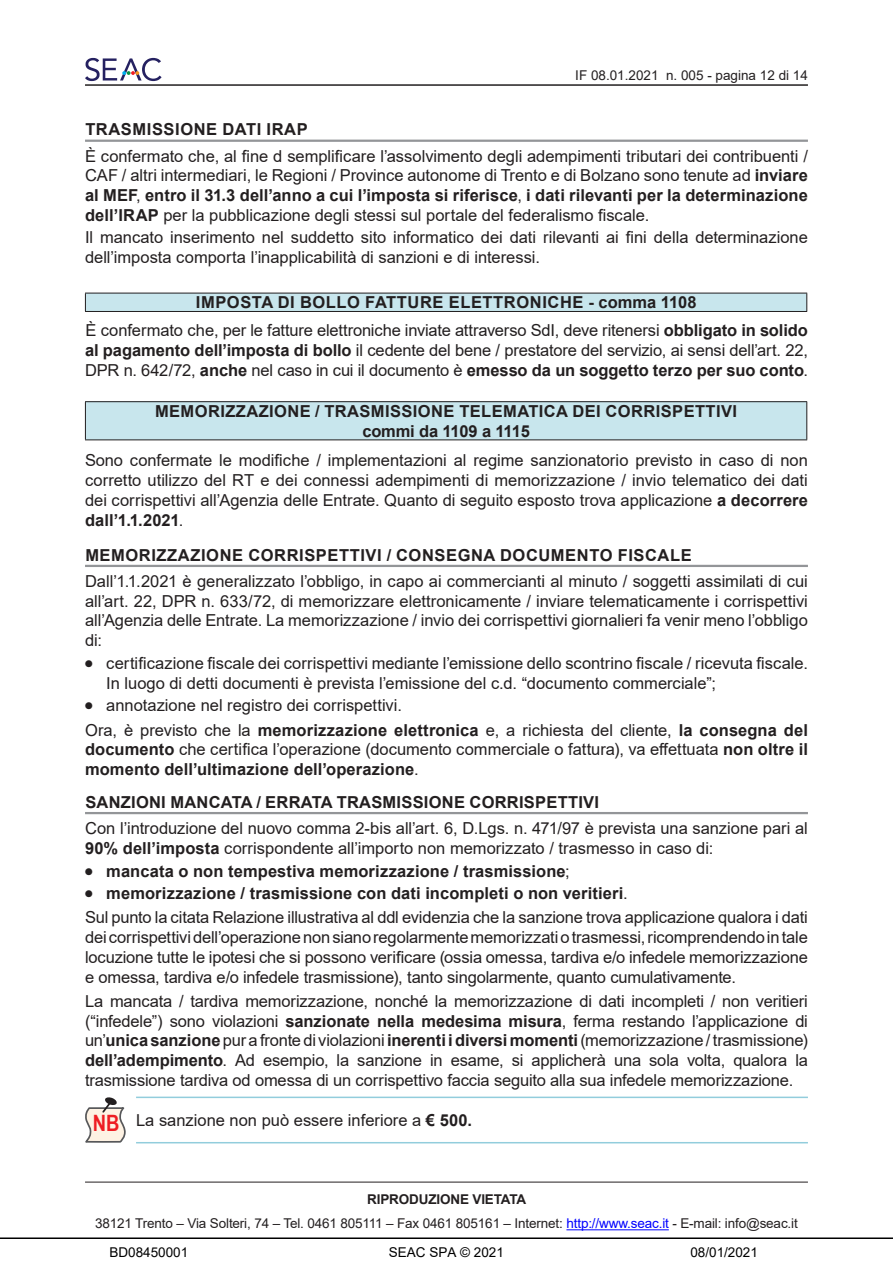
<style>
.page{position:relative;width:893px;height:1263px;background:#fff}
.page>*{position:absolute;margin:0;border:0;box-sizing:border-box;transform-origin:0 0}
.t1{font:700 22.5px "Arial Narrow";color:#ee1d23}
.Body_Text{font:16.5px/19.8px "Arial";color:#231f20;text-align:justify}
.Titolo3{font:700 16.5px "Arial";letter-spacing:.01em;color:#231f20}
.Titolo4{font:700 16.5px "Arial";letter-spacing:.035em;color:#231f20}
.Titolo4-2{font:700 16.5px "Arial";letter-spacing:.015em;color:#231f20}
.Titolo3-2{font:700 16.5px "Arial";letter-spacing:.035em;color:#231f20}
.Titolo3-3{font:700 16.5px "Arial";letter-spacing:-.01em;color:#231f20}
.t2{font:13.5px/24.8px "Arial";letter-spacing:-.01em;color:#231f20;text-align:center}
.t3{font:13.5px "Arial";color:#000}
.s1{font-weight:700}
.s2{font-weight:400}
.s3{color:#00f}
</style>
<div class="page">
<hr style="left:85px;top:1182px;width:723px;height:1px;background:#231f20">
<hr style="left:566px;top:1229px;width:103px;height:1px;background:#00f">
<hr style="left:85px;top:85px;width:723px;height:1px;background:#231f20">
<svg style="left:85px;top:58px;width:77px;height:23px"></svg>
<hr style="left:85px;top:140px;width:723px;height:2px;background:#939598">
<hr style="left:85px;top:565px;width:723px;height:2px;background:#939598">
<hr style="left:85px;top:812px;width:723px;height:2px;background:#939598">
<div style="left:85px;top:293px;width:722px;height:18px;background:#c8e6ed"></div>
<hr style="left:85px;top:293px;width:722px;height:1px;background:#231f20">
<svg style="left:85px;top:293px;width:1px;height:18px"></svg>
<svg style="left:806px;top:293px;width:1px;height:18px"></svg>
<hr style="left:85px;top:311px;width:722px;height:1px;background:#231f20">
<div style="left:85px;top:402px;width:722px;height:38px;background:#c8e6ed"></div>
<hr style="left:85px;top:401px;width:722px;height:1px;background:#231f20">
<hr style="left:85px;top:402px;width:1px;height:37px;background:#231f20">
<hr style="left:806px;top:402px;width:1px;height:37px;background:#231f20">
<hr style="left:85px;top:439px;width:722px;height:1px;background:#231f20">
<hr style="left:136px;top:1096px;width:672px;height:2px;background:#92cddc">
<hr style="left:136px;top:1142px;width:672px;height:1px;background:#92cddc">
<svg style="left:85px;top:1097px;width:41px;height:46px"></svg>
<hr style="left:0;top:1237px;width:893px;height:2px;background:#000">
<p class="t2" style="left:575px;top:63px;width:234px">IF 08.01.2021 n. 005 - pagina 12 di 14</p>
<p class="Titolo4" style="left:85px;top:118px;width:224px">TRASMISSIONE DATI IRAP</p>
<p class="Body_Text" style="left:85px;top:146px;width:724px">È confermato che, al fine d semplificare l’assolvimento degli adempimenti tributari dei contribuenti / CAF / altri intermediari, le Regioni / Province autonome di Trento e di Bolzano sono tenute ad <span class="s1">inviare al MEF</span>, <span class="s1">entro il 31.3 dell’anno a cui l’imposta si riferisce</span>, <span class="s1">i dati rilevanti per la determinazione dell’IRAP</span> per la pubblicazione degli stessi sul portale del federalismo fiscale.</p>
<p class="Body_Text" style="left:85px;top:227px;width:724px">Il mancato inserimento nel suddetto sito informatico dei dati rilevanti ai fini della determinazione dell’imposta comporta l’inapplicabilità di sanzioni e di interessi.</p>
<p class="Titolo3-2" style="left:196px;top:291px;width:502px">IMPOSTA DI BOLLO FATTURE ELETTRONICHE - comma 1108</p>
<p class="Body_Text" style="left:85px;top:320px;width:724px">È confermato che, per le fatture elettroniche inviate attraverso SdI, deve ritenersi <span class="s1">obbligato in solido al pagamento dell’imposta di bollo</span> il cedente del bene / prestatore del servizio, ai sensi dell’art. 22, DPR n. 642/72, <span class="s1">anche</span> nel caso in cui il documento è <span class="s1">emesso da un soggetto terzo per suo conto</span>.</p>
<p class="Titolo3" style="left:155px;top:399px;width:584px">MEMORIZZAZIONE / TRASMISSIONE TELEMATICA DEI CORRISPETTIVI</p>
<p class="Titolo3-3" style="left:362px;top:419px;width:169px">commi da 1109 a 1115</p>
<p class="Body_Text" style="left:85px;top:451px;width:724px">Sono confermate le modifiche / implementazioni al regime sanzionatorio previsto in caso di non corretto utilizzo del RT e dei connessi adempimenti di memorizzazione / invio telematico dei dati dei corrispettivi all’Agenzia delle Entrate. Quanto di seguito esposto trova applicazione <span class="s1">a decorrere dall’1.1.2021</span>.</p>
<p class="Titolo4" style="left:85px;top:543px;width:608px">MEMORIZZAZIONE CORRISPETTIVI / CONSEGNA DOCUMENTO FISCALE</p>
<p class="Body_Text" style="left:85px;top:571px;width:724px">Dall’1.1.2021 è generalizzato l’obbligo, in capo ai commercianti al minuto / soggetti assimilati di cui all’art. 22, DPR n. 633/72, di memorizzare elettronicamente / inviare telematicamente i corrispettivi all’Agenzia delle Entrate. La memorizzazione / invio dei corrispettivi giornalieri fa venir meno l’obbligo di:</p>
<p class="Body_Text" style="left:106px;top:653px;width:703px">certificazione fiscale dei corrispettivi mediante l’emissione dello scontrino fiscale / ricevuta fiscale.<br>In luogo di detti documenti è prevista l’emissione del c.d. “documento commerciale”;</p>
<p class="Body_Text" style="left:106px;top:696px;width:297px">annotazione nel registro dei corrispettivi.</p>
<p class="Body_Text" style="left:85px;top:720px;width:724px">Ora, è previsto che la <span class="s1">memorizzazione elettronica</span> e, a richiesta del cliente, <span class="s1">la consegna del documento</span> che certifica l’operazione (documento commerciale o fattura), va effettuata <span class="s1">non oltre il momento dell’ultimazione dell’operazione</span>.</p>
<p class="Titolo4-2" style="left:85px;top:790px;width:515px">SANZIONI MANCATA / ERRATA TRASMISSIONE CORRISPETTIVI</p>
<p class="Body_Text" style="left:85px;top:818px;width:724px">Con l’introduzione del nuovo comma 2-bis all’art. 6, D.Lgs. n. 471/97 è prevista una sanzione pari al<br><span class="s1">90% dell’imposta</span> corrispondente all’importo non memorizzato / trasmesso in caso di:</p>
<p class="Titolo3" style="left:106px;top:859px;width:465px">mancata o non tempestiva memorizzazione / trasmissione<span class="s2">;</span></p>
<p class="Titolo3" style="left:106px;top:882px;width:523px">memorizzazione / trasmissione con dati incompleti o non veritieri<span class="s2">.</span></p>
<p class="Body_Text" style="left:85px;top:907px;width:724px">Sul punto la citata Relazione illustrativa al ddl evidenzia che la sanzione trova applicazione qualora i dati dei corrispettivi dell’operazione non siano regolarmente memorizzati o trasmessi, ricomprendendo in tale locuzione tutte le ipotesi che si possono verificare (ossia omessa, tardiva e/o infedele memorizzazione e omessa, tardiva e/o infedele trasmissione), tanto singolarmente, quanto cumulativamente.</p>
<p class="Body_Text" style="left:85px;top:991px;width:724px">La mancata / tardiva memorizzazione, nonché la memorizzazione di dati incompleti / non veritieri (“infedele”) sono violazioni <span class="s1">sanzionate nella medesima misura</span>, ferma restando l’applicazione di un’<span class="s1">unica sanzione</span> pur a fronte di violazioni <span class="s1">inerenti i diversi momenti</span> (memorizzazione / trasmissione) <span class="s1">dell’adempimento</span>. Ad esempio, la sanzione in esame, si applicherà una sola volta, qualora la trasmissione tardiva od omessa di un corrispettivo faccia seguito alla sua infedele memorizzazione.</p>
<p class="t1" style="left:93px;top:1106px;width:28px">NB</p>
<p class="Body_Text" style="left:136px;top:1110px;width:338px">La sanzione non può essere inferiore a <span class="s1">€ 500.</span></p>
<p class="t2" style="left:95px;top:1186px;width:704px"><span class="s1">RIPRODUZIONE VIETATA<br></span>38121 Trento – Via Solteri, 74 – Tel. 0461 805111 – Fax 0461 805161 – Internet: <span class="s3">http://www.seac.it</span> - E-mail: info@seac.it</p>
<p class="t3" style="left:109px;top:1245px;width:80px">BD08450001</p>
<p class="t3" style="left:389px;top:1245px;width:116px">SEAC SPA © 2021</p>
<p class="t3" style="left:690px;top:1245px;width:69px">08/01/2021</p>
</div>
